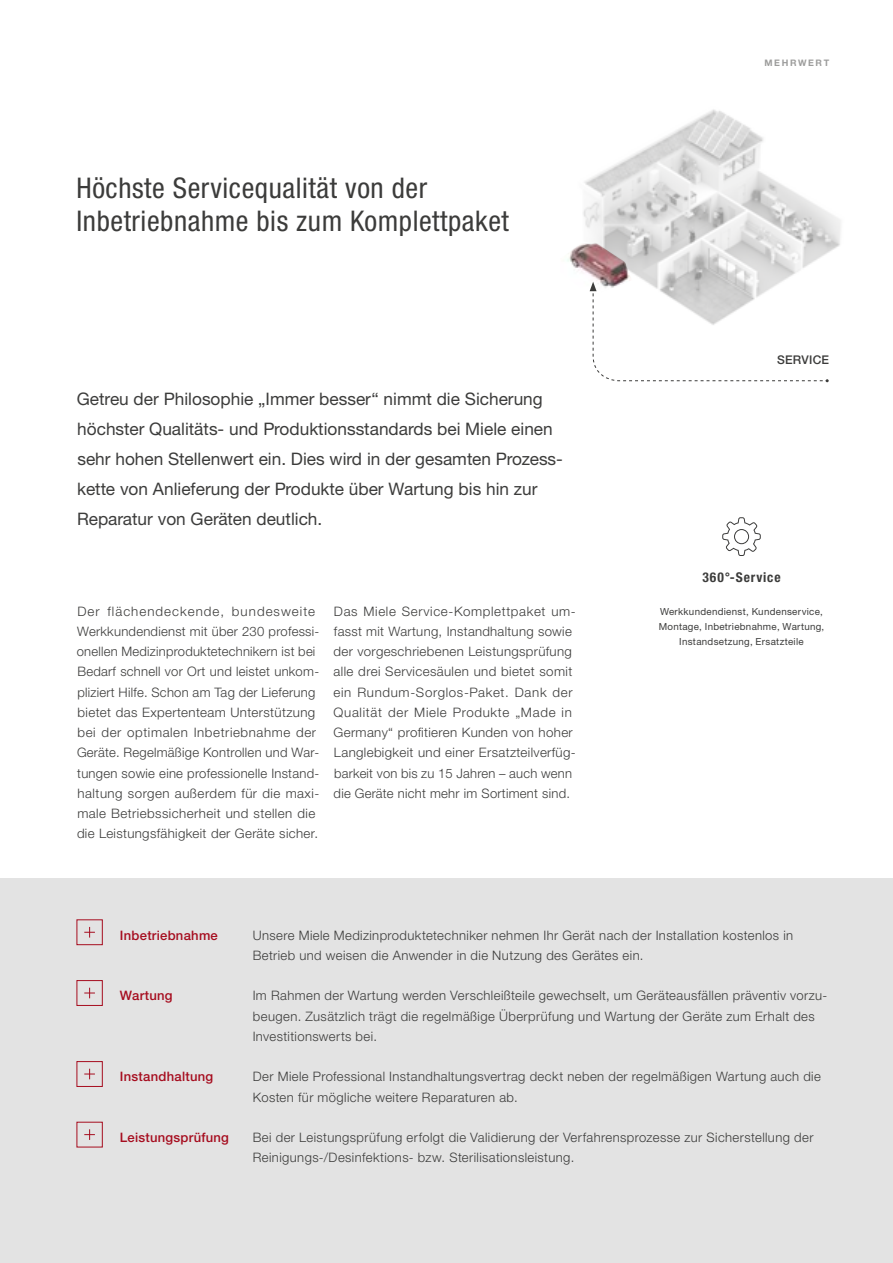
<style>
.page{position:relative;width:893px;height:1263px;background:#fff}
.page>*{position:absolute;margin:0;border:0;box-sizing:border-box;transform-origin:0 0}
.t1{font:condensed 28.5px/33px "Helvetica Neue LTW1 G";letter-spacing:.02em;color:#3c3c3b}
.t2{font:17.25px/30px "Helvetica Neue LTW1 G";color:#3c3c3b}
.t3{font:700 condensed 13.5px "Helvetica Neue LTW1 G";letter-spacing:.065em;color:#3c3c3b}
.t4{font:300 13.05px/20.2px "Helvetica Neue LTW1 G";letter-spacing:.03em;color:#3c3c3b}
.t5{font:500 13.05px "Helvetica Neue LTW1 G";letter-spacing:.02em;color:#a60d1f}
.t6{font:500 12px "Helvetica Neue LTW1 G";letter-spacing:.02em;color:#3c3c3b}
.t7{font:9.75px/15px "Helvetica Neue LTW1 G";letter-spacing:.03em;color:#3c3c3b;text-align:center}
.t8{font:700 9px "Helvetica Neue LTW1 G";letter-spacing:.18em;color:#9d9d9c}
</style>
<div class="page">
<img style="left:583px;top:109px;width:258px;height:173px">
<svg style="left:722px;top:517px;width:39px;height:39px"></svg>
<div style="left:0;top:879px;width:893px;height:384px;background:#e3e3e3"></div>
<div style="left:77px;top:980px;width:26px;height:26px;border:1px solid #a60d1f"></div>
<svg style="left:84px;top:988px;width:11px;height:10px"></svg>
<div style="left:77px;top:919px;width:26px;height:26px;border:1px solid #a60d1f"></div>
<svg style="left:84px;top:927px;width:11px;height:10px"></svg>
<div style="left:77px;top:1061px;width:26px;height:26px;border:1px solid #a60d1f"></div>
<svg style="left:84px;top:1069px;width:11px;height:10px"></svg>
<svg style="left:84px;top:1129px;width:11px;height:11px"></svg>
<img style="left:567px;top:243px;width:65px;height:49px">
<svg style="left:590px;top:282px;width:239px;height:100px"></svg>
<h1 class="t1" style="left:77px;top:171px;width:434px">Höchste Servicequalität von der<br>Inbetriebnahme bis zum Komplettpaket</h1>
<p class="t2" style="left:77px;top:384px;width:488px">Getreu der Philosophie „Immer besser“ nimmt die Sicherung höchster Qualitäts- und Produktionsstandards bei Miele einen sehr hohen Stellenwert ein. Dies wird in der gesamten Prozess&shy;kette von Anlieferung der Produkte über Wartung bis hin zur Reparatur von Geräten deutlich.</p>
<p class="t4" style="left:77px;top:601px;width:244px">Der flächendeckende, bundesweite Werkkundendienst mit über 230 professi&shy;onellen Medizinproduktetechnikern ist bei Bedarf schnell vor Ort und leistet unkom&shy;pliziert Hilfe. Schon am Tag der Lieferung bietet das Expertenteam Unterstützung bei der optimalen Inbetriebnahme der Geräte. Regelmäßige Kontrollen und War&shy;tungen sowie eine professionelle Instand&shy;haltung sorgen außerdem für die maxi&shy;male Betriebssicherheit und stellen die die Leistungsfähigkeit der Geräte sicher.</p>
<p class="t4" style="left:334px;top:601px;width:244px">Das Miele Service-Komplettpaket um&shy;fasst mit Wartung, Instandhaltung sowie der vorgeschriebenen Leistungsprüfung alle drei Servicesäulen und bietet somit ein Rundum-Sorglos-Paket. Dank der Qualität der Miele Produkte „Made in Germany“ profitieren Kunden von hoher Langlebigkeit und einer Ersatzteilverfüg&shy;barkeit von bis zu 15 Jahren – auch wenn die Geräte nicht mehr im Sortiment sind.</p>
<p class="t8" style="left:764px;top:57px;width:66px">MEHRWERT</p>
<p class="t6" style="left:777px;top:352px;width:54px">SERVICE</p>
<p class="t3" style="left:702px;top:569px;width:80px">360°-Service</p>
<p class="t7" style="left:659px;top:603px;width:167px">Werkkundendienst, Kundenservice,<br>Montage, Inbetriebnahme, Wartung,<br>Instandsetzung, Ersatzteile</p>
<p class="t5" style="left:120px;top:927px;width:99px">Inbetriebnahme</p>
<p class="t5" style="left:120px;top:988px;width:54px">Wartung</p>
<p class="t5" style="left:120px;top:1069px;width:95px">Instandhaltung</p>
<p class="t5" style="left:120px;top:1130px;width:111px">Leistungsprüfung</p>
<p class="t4" style="left:253px;top:925px;width:542px">Unsere Miele Medizinproduktetechniker nehmen Ihr Gerät nach der Installation kostenlos in<br>Betrieb und weisen die Anwender in die Nutzung des Gerätes ein.</p>
<p class="t4" style="left:253px;top:986px;width:576px">Im Rahmen der Wartung werden Verschleißteile gewechselt, um Geräteausfällen präventiv vorzu&shy;beugen. Zusätzlich trägt die regelmäßige Überprüfung und Wartung der Geräte zum Erhalt des<br>Investitionswerts bei.</p>
<p class="t4" style="left:253px;top:1067px;width:570px">Der Miele Professional Instandhaltungsvertrag deckt neben der regelmäßigen Wartung auch die<br>Kosten für mögliche weitere Reparaturen ab.</p>
<p class="t4" style="left:253px;top:1127px;width:562px">Bei der Leistungsprüfung erfolgt die Validierung der Verfahrensprozesse zur Sicherstellung der<br>Reinigungs-/Desinfektions- bzw. Sterilisationsleistung.</p>
</div>
